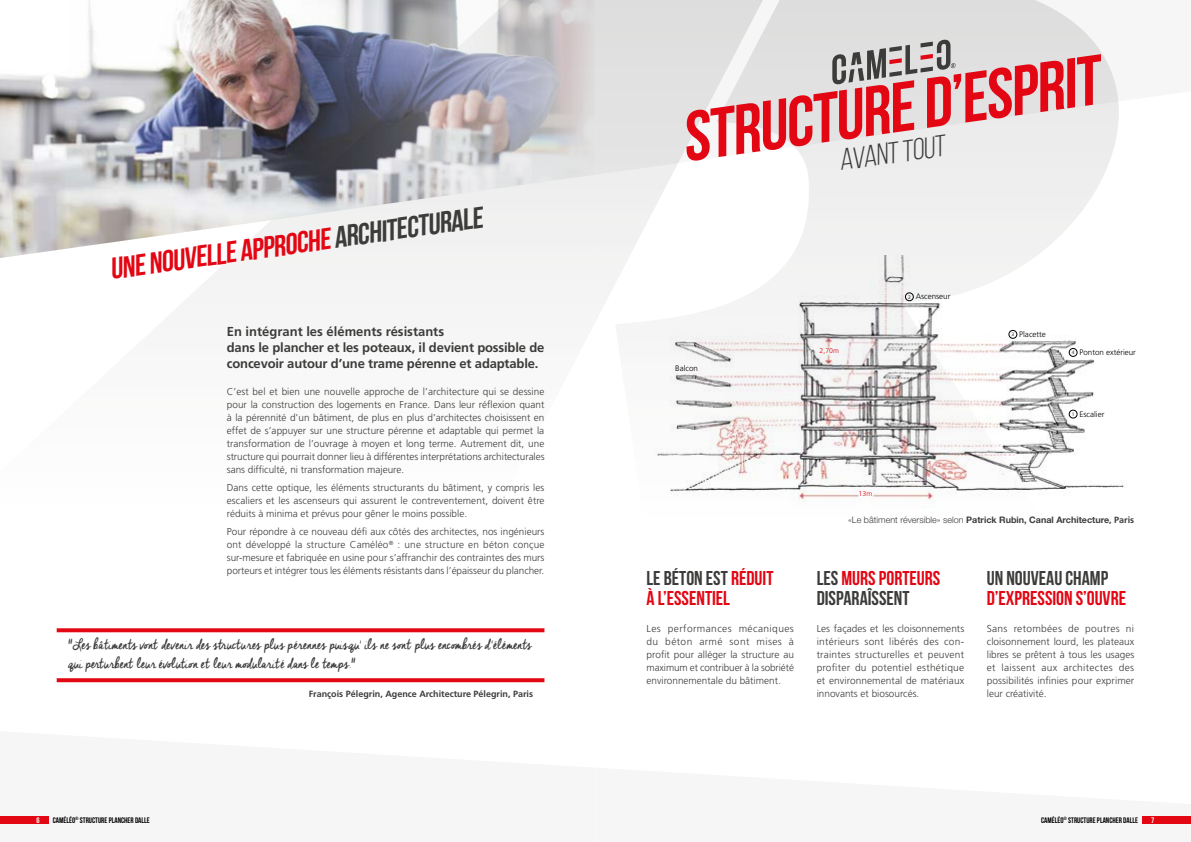
<style>
.page{position:relative;width:1191px;height:842px;background:#fff}
.page>*{position:absolute;margin:0;border:0;box-sizing:border-box;transform-origin:0 0}
.t1{font:700 70px "Bebas Neue";color:#e30613}
.t2{font:700 30px "Bebas Neue";color:#e30613}
.t3{font:30px "Bebas Neue";color:#3c3c3b}
.t4{font:700 20px/20px "Bebas Neue";color:#e30613}
.t5{font:700 20px/20px "Bebas Neue";color:#3c3c3b}
.t6{font:18px/19px "Cheddar Jack";letter-spacing:-.02em;color:#3c3c3b}
.t7{font:700 13px/16px "Frutiger LT Pro";letter-spacing:-.015em;color:#3c3c3b}
.t8{font:300 10px/13px "Frutiger LT Pro";color:#3c3c3b;text-align:justify}
.t9{font:700 9px "Helvetica Neue LT Std";color:#3c3c3b}
.t10{font:700 9px "Frutiger LT Pro";color:#3c3c3b}
.t11{font:700 8px "Bebas Neue";color:#000}
.t12{font:300 8px "Frutiger LT Pro";color:#000}
.t13{font:700 8px "Bebas Neue";color:#fff}
.t14{font:300 7px "Frutiger LT Pro";color:#e30613}
.t15{font:700 4.7px "Bebas Neue";color:#000}
.s1{color:#3c3c3b}
.s2{font-size:30px}
.s3{font-size:5px}
.s4{font-weight:300}
.s5{font-family:"Frutiger LT Pro"}
.s6{color:#e30613}
</style>
<div class="page">
<svg style="left:595px;top:0;width:20px;height:304px"></svg>
<svg style="left:615px;top:0;width:509px;height:508px"></svg>
<svg style="left:56px;top:258px;width:539px;height:425px"></svg>
<img style="left:0;top:0;width:595px;height:258px">
<svg style="left:57px;top:628px;width:487px;height:4px;background:#e51723"></svg>
<svg style="left:57px;top:678px;width:487px;height:4px;background:#e41320"></svg>
<svg style="left:832px;top:39px;width:123px;height:46px;background:#b4b0b0"></svg>
<div style="left:1142px;top:816px;width:49px;height:7px;background:#e30613"></div>
<div style="left:0;top:816px;width:48px;height:7px;background:#e30613"></div>
<h2 class="t2" style="left:108px;top:253px;width:378px;rotate:-8deg">UNE NOUVELLE APPROCHE <span class="s1">ARCHITECTURALE</span></h2>
<h3 class="t7" style="left:227px;top:323px;width:319px">En intégrant les éléments résistants<br>dans le plancher et les poteaux, il devient possible de concevoir autour d’une trame pérenne et adaptable.</h3>
<p class="t8" style="left:227px;top:385px;width:319px">C’est bel et bien une nouvelle approche de l’architecture qui se dessine pour la construction des logements en France. Dans leur réflexion quant à la pérennité d’un bâtiment, de plus en plus d’architectes choisissent en effet de s’appuyer sur une structure pérenne et adaptable qui permet la transformation de l’ouvrage à moyen et long terme. Autrement dit, une structure qui pourrait donner lieu à différentes interprétations architecturales sans difficulté, ni transformation majeure.</p>
<p class="t8" style="left:227px;top:481px;width:319px">Dans cette optique, les éléments structurants du bâtiment, y compris les escaliers et les ascenseurs qui assurent le contreventement, doivent être réduits à minima et prévus pour gêner le moins possible.</p>
<p class="t8" style="left:227px;top:525px;width:319px">Pour répondre à ce nouveau défi aux côtés des architectes, nos ingénieurs ont développé la structure Caméléo<sup>®</sup> : une structure en béton conçue sur-mesure et fabriquée en usine pour s’affranchir des contraintes des murs porteurs et intégrer tous les éléments résistants dans l’épaisseur du plancher.</p>
<h3 class="t6" style="left:68px;top:636px;width:465px"><span class="s2">"</span>Les bâtiments vont devenir des structures plus pérennes puisqu' ils ne sont plus encombrés d'éléments qui perturbent leur évolution et leur modularité dans le temps.<span class="s2">"</span></h3>
<p class="t10" style="left:309px;top:689px;width:226px">François Pélegrin, Agence Architecture Pélegrin, Paris</p>
<h1 class="t1" style="left:676px;top:100px;width:422px;rotate:-8deg">STRUCTURE D’ESPRIT</h1>
<h2 class="t3" style="left:837px;top:144px;width:108px;rotate:-8deg">AVANT TOUT</h2>
<p class="t12" style="left:675px;top:363px;width:24px">Balcon</p>
<p class="t14" style="left:819px;top:346px;width:21px">2,70m</p>
<p class="t12" style="left:908px;top:292px;width:44px"><span class="s3">2</span> Ascenseur</p>
<p class="t12" style="left:1011px;top:330px;width:36px"><span class="s3">3</span> Placette</p>
<p class="t12" style="left:1071px;top:348px;width:66px"><span class="s3">4</span> Ponton extérieur</p>
<p class="t12" style="left:1071px;top:409px;width:34px"><span class="s3">1</span> Escalier</p>
<h3 class="t4" style="left:646px;top:568px;width:128px"><span class="s1">LE BÉTON EST</span> RÉDUIT<br>À L’ESSENTIEL</h3>
<p class="t8" style="left:646px;top:622px;width:149px">Les performances mécaniques du béton armé sont mises à profit pour alléger la structure au maximum et contribuer à la sobriété environnementale du bâtiment.</p>
<p class="t14" style="left:858px;top:489px;width:15px">13m</p>
<p class="t9" style="left:848px;top:514px;width:288px"><span class="s4">«Le bâtiment réversible» selon</span> Patrick Rubin, Canal Architecture<span class="s5">, Paris</span></p>
<h3 class="t5" style="left:816px;top:568px;width:125px">LES <span class="s6">MURS PORTEURS<br></span>DISPARAÎSSENT</h3>
<p class="t8" style="left:816px;top:622px;width:149px">Les façades et les cloisonnements intérieurs sont libérés des con&shy;traintes structurelles et peuvent profiter du potentiel esthétique et environnemental de matériaux innovants et biosourcés.</p>
<h3 class="t5" style="left:986px;top:568px;width:123px">UN NOUVEAU CHAMP</h3>
<h3 class="t4" style="left:986px;top:588px;width:141px">D’EXPRESSION S’OUVRE</h3>
<p class="t8" style="left:986px;top:622px;width:149px">Sans retombées de poutres ni cloisonnement lourd, les plateaux libres se prêtent à tous les usages et laissent aux architectes des possibilités infinies pour exprimer leur créativité.</p>
<p class="t11" style="left:53px;top:815px;width:24px">CAMÉLÉO</p>
<p class="t11" style="left:1068px;top:815px;width:71px">STRUCTURE PLANCHER DALLE</p>
<p class="t11" style="left:1041px;top:815px;width:24px">CAMÉLÉO</p>
<p class="t13" style="left:1151px;top:815px;width:5px">7</p>
<p class="t15" style="left:75px;top:816px;width:5px">®</p>
<p class="t15" style="left:1063px;top:816px;width:5px">®</p>
<p class="t13" style="left:37px;top:815px;width:5px">6</p>
<p class="t11" style="left:80px;top:815px;width:71px">STRUCTURE PLANCHER DALLE</p>
</div>
